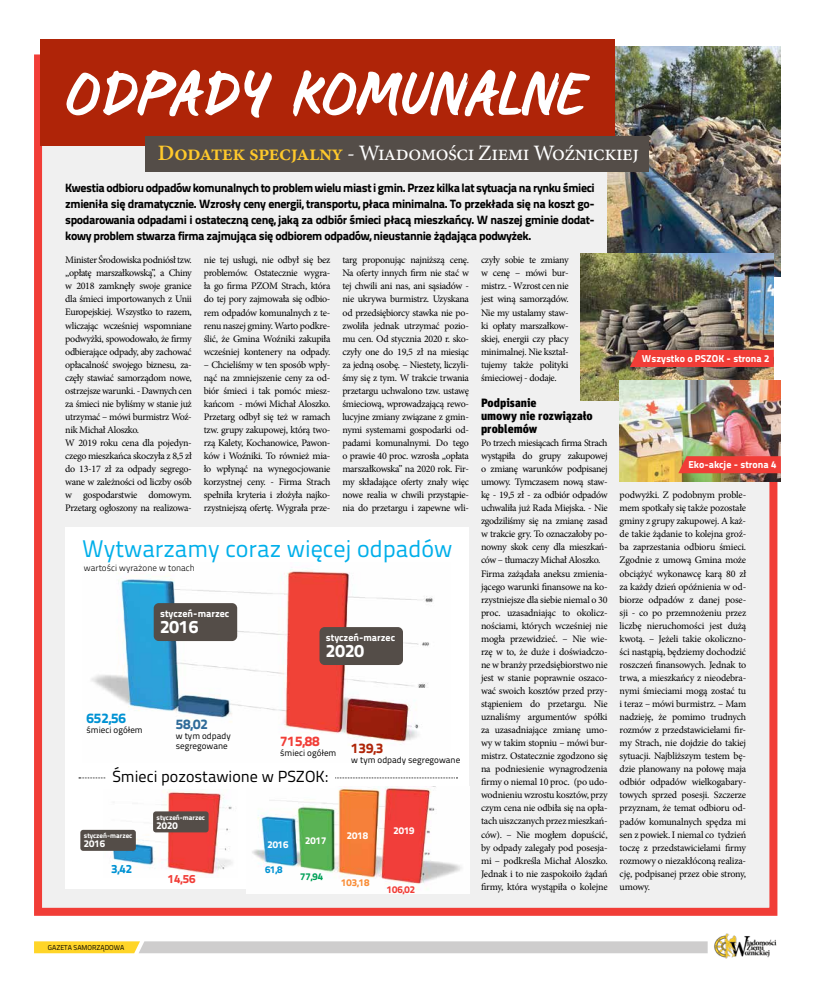
<style>
.page{position:relative;width:820px;height:993px;background:#fff}
.page>*{position:absolute;margin:0;border:0;box-sizing:border-box;transform-origin:0 0}
.t1{font:70px "THEREALMAGAZINE1";letter-spacing:.01em;color:#fff}
.t2{font:24px "Titillium Text 22 L 400 wt";color:#00afea}
.t3{font:22px "Minion Pro";letter-spacing:-.025em;color:#fff}
.t4{font:18px "Titillium Text 22 L 999 wt";color:#fff}
.t5{font:16px "Titillium Text 22 L 400 wt";color:#000}
.t6{font:14px "Titillium Text 22 L 999 wt";color:#0092d3}
.t7{font:14px "Titillium Text 22 L 999 wt";color:#f13d37}
.t8{font:14px "Titillium Text 22 L 999 wt";color:#2f6b99}
.t9{font:12px/16px "Titillium Text 22 L 999 wt";letter-spacing:-.035em;color:#000;text-align:justify}
.t10{font:900 12px/13px "Unit Pro";color:#000}
.t11{font:12px "Titillium Text 22 L 999 wt";color:#f13d37}
.t12{font:12px "Titillium Text 22 L 999 wt";color:#0092d3}
.t13{font:10px/13px "Minion Pro";letter-spacing:-.03em;color:#000;text-align:justify}
.t14{font:10px "Titillium Text 22 L 999 wt";color:#fff}
.t15{font:10px "Titillium Text 22 L 999 wt";color:#f98d37}
.t16{font:10px "Titillium Text 22 L 999 wt";color:#f13d37}
.t17{font:10px "Titillium Text 22 L 999 wt";color:#00a158}
.t18{font:10px "Titillium Text 22 L 999 wt";color:#0092d3}
.t19{font:9px/10px "Titillium Text 22 L 400 wt";color:#000}
.t20{font:9px "Titillium Text 22 L 250 wt";color:#000}
.t21{font:7px "Titillium Text 22 L 999 wt";color:#fff}
.t22{font:7px "Titillium Text 22 L 400 wt";color:#000}
.s1{font-weight:600;color:#ffc92b}
</style>
<div class="page">
<img style="left:714px;top:933px;width:63px;height:24px">
<svg style="left:34px;top:941px;width:673px;height:11px;background:#d7d0b6"></svg>
<div style="left:34px;top:54px;width:743px;height:861px;background:#f0f0f0;border:8px solid #f13d37"></div>
<div style="left:755px;top:251px;width:43px;height:168px;background:#fff"></div>
<img style="left:607px;top:47px;width:172px;height:229px">
<div style="left:40px;top:40px;width:574px;height:106px;background:#af2408"></div>
<div style="left:145px;top:137px;width:504px;height:35px;background:#544d48"></div>
<img style="left:580px;top:253px;width:193px;height:148px">
<img style="left:619px;top:380px;width:161px;height:101px">
<div style="left:66px;top:527px;width:403px;height:361px;background:#fff"></div>
<img style="left:91px;top:569px;width:342px;height:177px">
<div style="left:154px;top:603px;width:83px;height:37px;background:#544d48;border-radius:5px"></div>
<div style="left:319px;top:627px;width:84px;height:37px;background:#544d48;border-radius:5px"></div>
<img style="left:104px;top:789px;width:129px;height:86px">
<div style="left:80px;top:829px;width:56px;height:21px;background:#544d48;border-radius:3px"></div>
<div style="left:153px;top:811px;width:55px;height:21px;background:#544d48;border-radius:3px"></div>
<img style="left:246px;top:786px;width:223px;height:106px">
<svg style="left:79px;top:777px;width:378px;height:1px"></svg>
<div style="left:106px;top:770px;width:228px;height:17px;background:#fff"></div>
<div style="left:629px;top:350px;width:144px;height:17px;background:#f13d37"></div>
<svg style="left:678px;top:456px;width:102px;height:17px;background:#ee4338"></svg>
<h1 class="t1" style="left:67px;top:55px;width:520px">ODPADY KOMUNALNE</h1>
<h3 class="t3" style="left:158px;top:138px;width:482px"><span class="s1">Dodatek specjalny</span> - Wiadomości Ziemi Woźnickiej</h3>
<p class="t9" style="left:65px;top:178px;width:531px">Kwestia odbioru odpadów komunalnych to problem wielu miast i gmin. Przez kilka lat sytuacja na rynku śmieci zmieniła się dramatycznie. Wzrosły ceny energii, transportu, płaca minimalna. To przekłada się na koszt go&shy;spodarowania odpadami i ostateczną cenę, jaką za odbiór śmieci płacą mieszkańcy. W naszej gminie dodat&shy;kowy problem stwarza firma zajmująca się odbiorem odpadów, nieustannie żądająca podwyżek.</p>
<p class="t13" style="left:65px;top:253px;width:128px;text-align:left">Minister Środowiska podniósł tzw. „opłatę marszałkowską”, a Chiny w 2018 zamknęły swoje granice dla śmieci importowanych z Unii<br>Europejskiej. Wszystko to razem, wliczając wcześniej wspomniane podwyżki, spowodowało, że firmy odbierające odpady, aby zachować opłacalność swojego biznesu, za&shy;częły stawiać samorządom nowe, ostrzejsze warunki. - Dawnych cen za śmieci nie byliśmy w stanie już utrzymać – mówi burmistrz Woź&shy;nik Michał Aloszko.<br>W 2019 roku cena dla pojedyn&shy;czego mieszkańca skoczyła z 8,5 zł do 13-17 zł za odpady segrego&shy;wane w zależności od liczby osób w gospodarstwie domowym.<br>Przetarg ogłoszony na realizowa-</p>
<p class="t13" style="left:204px;top:253px;width:128px">nie tej usługi, nie odbył się bez problemów. Ostatecznie wygra&shy;ła go firma PZOM Strach, która do tej pory zajmowała się odbio&shy;rem odpadów komunalnych z te&shy;renu naszej gminy. Warto podkre&shy;ślić, że Gmina Woźniki zakupiła wcześniej kontenery na odpady.</p>
<p class="t13" style="left:342px;top:253px;width:128px">targ proponując najniższą cenę.<br>Na oferty innych firm nie stać w tej chwili ani nas, ani sąsiadów - nie ukrywa burmistrz. Uzyskana od przedsiębiorcy stawka nie po&shy;zwoliła jednak utrzymać pozio&shy;mu cen. Od stycznia 2020 r. sko&shy;czyły one do 19,5 zł na miesiąc za jedną osobę. – Niestety, liczyli&shy;śmy się z tym. W trakcie trwania przetargu uchwalono tzw. ustawę śmieciową, wprowadzającą rewo&shy;lucyjne zmiany związane z gmin&shy;nymi systemami gospodarki od&shy;padami komunalnymi. Do tego o prawie 40 proc. wzrosła „opłata marszałkowska” na 2020 rok. Fir&shy;my składające oferty znały więc nowe realia w chwili przystąpie&shy;nia do przetargu i zapewne wli-</p>
<p class="t13" style="left:481px;top:253px;width:89px">czyły sobie te zmiany w cenę – mówi bur&shy;mistrz. - Wzrost cen nie jest winą samorządów.<br>Nie my ustalamy staw&shy;ki opłaty marszałkow&shy;skiej, energii czy płacy minimalnej. Nie kształ&shy;tujemy także polityki śmieciowej - dodaje.</p>
<p class="t14" style="left:641px;top:350px;width:129px">Wszystko o PSZOK - strona 2</p>
<p class="t13" style="left:204px;top:358px;width:128px">– Chcieliśmy w ten sposób wpły&shy;nąć na zmniejszenie ceny za od&shy;biór śmieci i tak pomóc miesz&shy;kańcom - mówi Michał Aloszko.<br>Przetarg odbył się też w ramach tzw. grupy zakupowej, którą two&shy;rzą Kalety, Kochanowice, Pawon&shy;ków i Woźniki. To również mia&shy;ło wpłynąć na wynegocjowanie korzystnej ceny. - Firma Strach spełniła kryteria i złożyła najko&shy;rzystniejszą ofertę. Wygrała prze-</p>
<p class="t10" style="left:481px;top:395px;width:113px">Podpisanie<br>umowy nie rozwiązało problemów</p>
<p class="t13" style="left:481px;top:436px;width:128px;text-align:left">Po trzech miesiącach firma Strach wystąpiła do grupy zakupowej o zmianę warunków podpisanej umowy. Tymczasem nową staw&shy;kę - 19,5 zł - za odbiór odpadów uchwaliła już Rada Miejska. - Nie zgodziliśmy się na zmianę zasad w trakcie gry. To oznaczałoby po&shy;nowny skok ceny dla mieszkań&shy;ców – tłumaczy Michał Aloszko.<br>Firma zażądała aneksu zmienia&shy;jącego warunki finansowe na ko&shy;rzystniejsze dla siebie niemal o 30 proc. uzasadniając to okolicz&shy;nościami, których wcześniej nie mogła przewidzieć. – Nie wie&shy;rzę w to, że duże i doświadczo&shy;ne w branży przedsiębiorstwo nie jest w stanie poprawnie oszaco&shy;wać swoich kosztów przed przy&shy;stąpieniem do przetargu. Nie uznaliśmy argumentów spółki za uzasadniające zmianę umo&shy;wy w takim stopniu – mówi bur&shy;mistrz. Ostatecznie zgodzono się na podniesienie wynagrodzenia firmy o niemal 10 proc. (po udo&shy;wodnieniu wzrostu kosztów, przy czym cena nie odbiła się na opła&shy;tach uiszczanych przez mieszkań&shy;ców). – Nie mogłem dopuścić, by odpady zalegały pod posesja&shy;mi – podkreśla Michał Aloszko.<br>Jednak i to nie zaspokoiło żądań firmy, która wystąpiła o kolejne</p>
<p class="t14" style="left:688px;top:456px;width:90px">Eko-akcje - strona 4</p>
<p class="t13" style="left:619px;top:488px;width:128px">podwyżki. Z podobnym proble&shy;mem spotkały się także pozostałe gminy z grupy zakupowej. A każ&shy;de takie żądanie to kolejna groź&shy;ba zaprzestania odbioru śmieci.<br>Zgodnie z umową Gmina może obciążyć wykonawcę karą 80 zł za każdy dzień opóźnienia w od&shy;biorze odpadów z danej pose&shy;sji - co po przemnożeniu przez liczbę nieruchomości jest dużą kwotą. – Jeżeli takie okoliczno&shy;ści nastąpią, będziemy dochodzić roszczeń finansowych. Jednak to trwa, a mieszkańcy z nieodebra&shy;nymi śmieciami mogą zostać tu i teraz – mówi burmistrz. – Mam nadzieję, że pomimo trudnych rozmów z przedstawicielami fir&shy;my Strach, nie dojdzie do takiej sytuacji. Najbliższym testem bę&shy;dzie planowany na połowę maja odbiór odpadów wielkogabary&shy;towych sprzed posesji. Szczerze przyznam, że temat odbioru od&shy;padów komunalnych spędza mi sen z powiek. I niemal co tydzień toczę z przedstawicielami firmy rozmowy o niezakłóconą realiza&shy;cję, podpisanej przez obie strony, umowy.</p>
<h2 class="t2" style="left:82px;top:530px;width:371px">Wytwarzamy coraz więcej odpadów</h2>
<p class="t20" style="left:84px;top:561px;width:112px">wartości wyrażone w tonach</p>
<p class="t14" style="left:160px;top:605px;width:71px">styczeń-marzec</p>
<h3 class="t4" style="left:160px;top:612px;width:40px">2016</h3>
<p class="t14" style="left:326px;top:629px;width:71px">styczeń-marzec</p>
<h3 class="t4" style="left:326px;top:636px;width:40px">2020</h3>
<h3 class="t6" style="left:86px;top:707px;width:41px">652,56</h3>
<p class="t19" style="left:86px;top:724px;width:58px">śmieci ogółem</p>
<h3 class="t8" style="left:176px;top:713px;width:34px">58,02</h3>
<p class="t19" style="left:176px;top:730px;width:56px">w tym odpady segregowane</p>
<h3 class="t7" style="left:280px;top:729px;width:41px">715,88</h3>
<p class="t19" style="left:351px;top:748px;width:110px;line-height:7.2px;text-indent:-71px">śmieci ogółem <sup>139,3<br></sup>w tym odpady segregowane</p>
<h3 class="t5" style="left:112px;top:764px;width:217px">Śmieci pozostawione w PSZOK:</h3>
<p class="t21" style="left:156px;top:811px;width:50px">styczeń-marzec</p>
<p class="t14" style="left:156px;top:817px;width:23px">2020</p>
<p class="t14" style="left:393px;top:822px;width:23px">2019</p>
<p class="t14" style="left:346px;top:827px;width:23px">2018</p>
<p class="t21" style="left:84px;top:830px;width:50px">styczeń-marzec</p>
<p class="t14" style="left:84px;top:835px;width:23px">2016</p>
<p class="t14" style="left:305px;top:831px;width:23px">2017</p>
<p class="t14" style="left:267px;top:836px;width:23px">2016</p>
<p class="t12" style="left:111px;top:858px;width:23px">3,42</p>
<p class="t18" style="left:265px;top:861px;width:19px">61,8</p>
<p class="t17" style="left:300px;top:868px;width:24px">77,94</p>
<p class="t11" style="left:168px;top:868px;width:29px">14,56</p>
<p class="t15" style="left:341px;top:874px;width:30px">103,18</p>
<p class="t16" style="left:387px;top:881px;width:30px">106,02</p>
<p class="t22" style="left:48px;top:941px;width:78px">GAZETA SAMORZĄDOWA</p>
</div>
